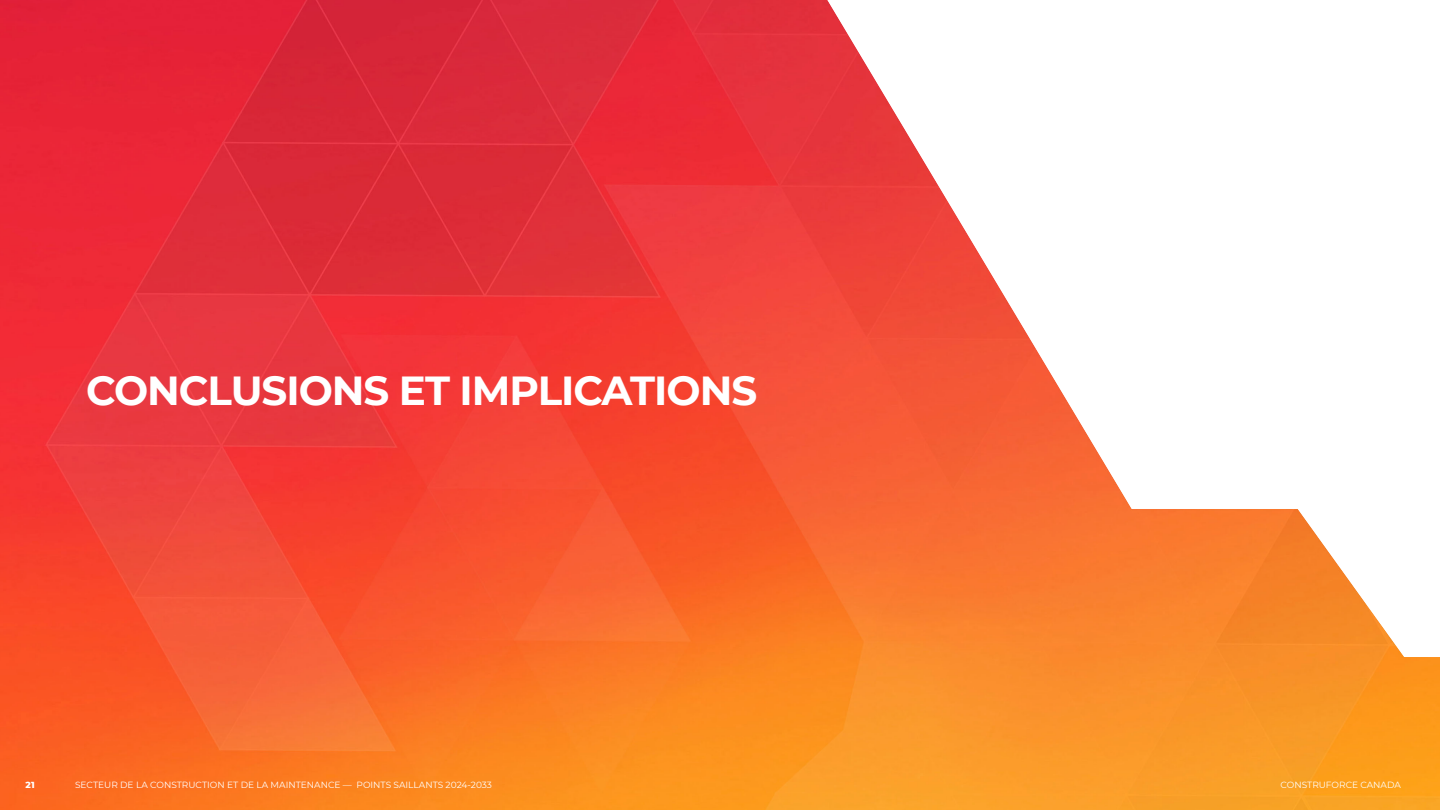
<style>
.page{position:relative;width:1440px;height:810px;background:#fff}
.page>*{position:absolute;margin:0;border:0;box-sizing:border-box;transform-origin:0 0}
.t1{font:700 40.5px "Montserrat";letter-spacing:-.025em;color:#fff}
.t2{font:9px "Montserrat";color:#fff}
.t3{font:800 9px "Montserrat";color:#fff}
</style>
<div class="page">
<img style="left:0;top:0;width:1440px;height:810px">
<svg style="left:662px;top:0;width:778px;height:657px"></svg>
<p class="t1" style="left:86px;top:362px;width:673px">CONCLUSIONS ET IMPLICATIONS</p>
<p class="t3" style="left:25px;top:778px;width:11px">21</p>
<p class="t2" style="left:75px;top:779px;width:418px">SECTEUR DE LA CONSTRUCTION ET DE LA MAINTENANCE — POINTS SAILLANTS 2024-2033</p>
<p class="t2" style="left:1280px;top:779px;width:122px">CONSTRUFORCE CANADA</p>
</div>
